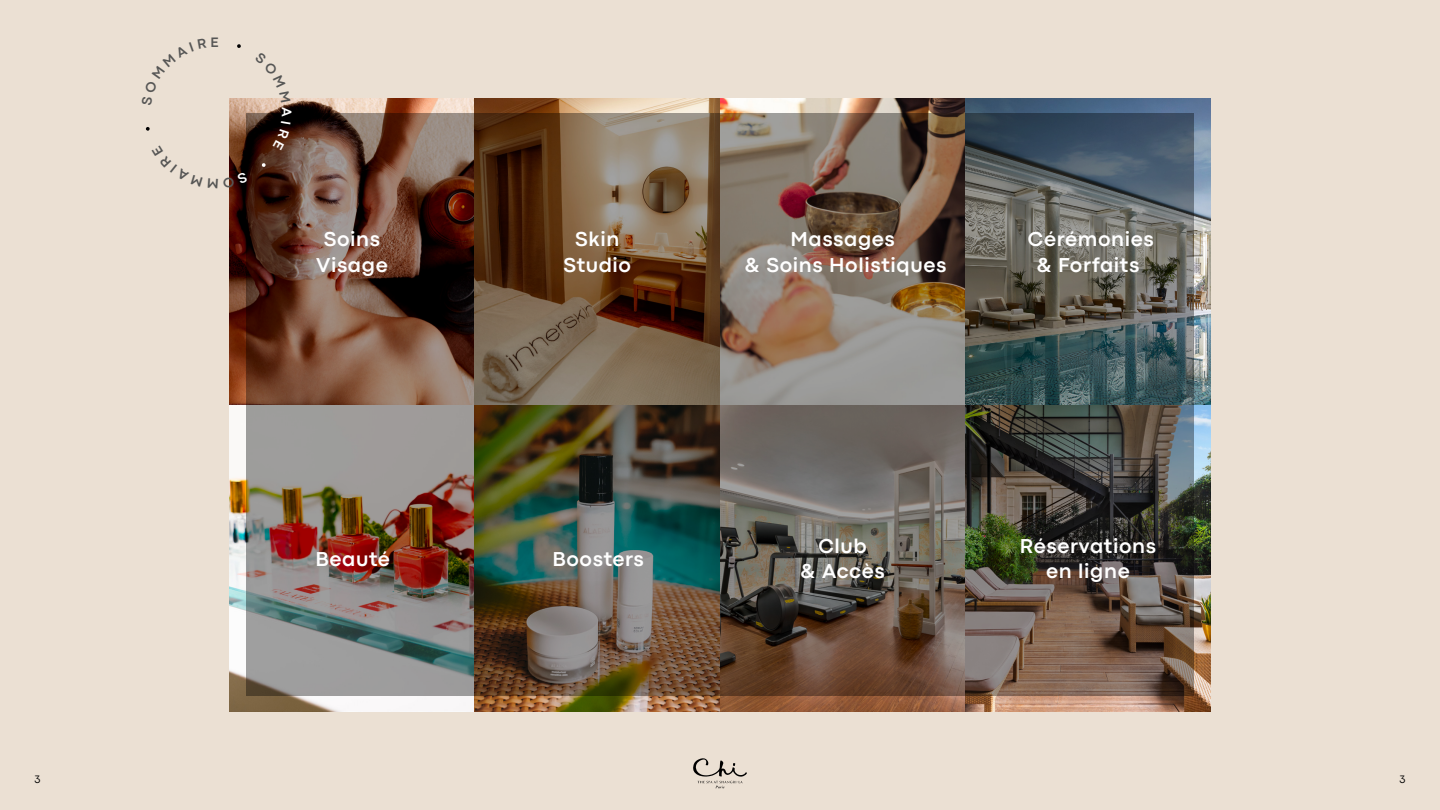
<style>
.page{position:relative;width:1440px;height:810px;background:#ebe0d3}
.page>*{position:absolute;margin:0;border:0;box-sizing:border-box;transform-origin:0 0}
.t1{font:700 21px/25.2px "Codec Pro";letter-spacing:.03em;color:#fff;text-align:center}
.t2{font:700 14.25px "Codec Pro";color:#565655}
.t3{font:11.25px "Codec Pro News";color:#000}
</style>
<div class="page">
<svg style="left:693px;top:758px;width:54px;height:30px"></svg>
<svg style="left:475px;top:98px;width:245px;height:16px"></svg>
<svg style="left:720px;top:696px;width:245px;height:16px;background:#955d3b"></svg>
<img style="left:965px;top:405px;width:246px;height:307px">
<svg style="left:720px;top:98px;width:245px;height:16px;background:#b49f90"></svg>
<img style="left:965px;top:98px;width:246px;height:307px">
<svg style="left:229px;top:405px;width:246px;height:307px;background:#d6cfc3"></svg>
<img style="left:475px;top:696px;width:245px;height:16px">
<img style="left:247px;top:114px;width:947px;height:582px">
<svg style="left:237px;top:44px;width:4px;height:4px"></svg>
<svg style="left:262px;top:163px;width:4px;height:4px"></svg>
<svg style="left:146px;top:127px;width:4px;height:4px"></svg>
<svg style="left:255px;top:98px;width:37px;height:53px;background:#553a2f"></svg>
<svg style="left:229px;top:146px;width:19px;height:42px"></svg>
<p class="t2" style="left:210px;top:34px;width:10px">E</p>
<p class="t1" style="left:316px;top:226px;width:73px">Soins<br>Visage</p>
<p class="t1" style="left:563px;top:226px;width:69px">Skin<br>Studio</p>
<p class="t1" style="left:745px;top:226px;width:203px">Massages<br>&amp; Soins Holistiques</p>
<p class="t1" style="left:1028px;top:226px;width:127px">Cérémonies &amp; Forfaits</p>
<p class="t1" style="left:315px;top:546px;width:76px">Beauté</p>
<p class="t1" style="left:552px;top:546px;width:93px">Boosters</p>
<p class="t1" style="left:801px;top:533px;width:86px">Club<br>&amp; Accès</p>
<p class="t1" style="left:1020px;top:533px;width:138px">Réservations en ligne</p>
<p class="t3" style="left:35px;top:773px;width:7px">3</p>
<p class="t3" style="left:1400px;top:773px;width:7px">3</p>
</div>
